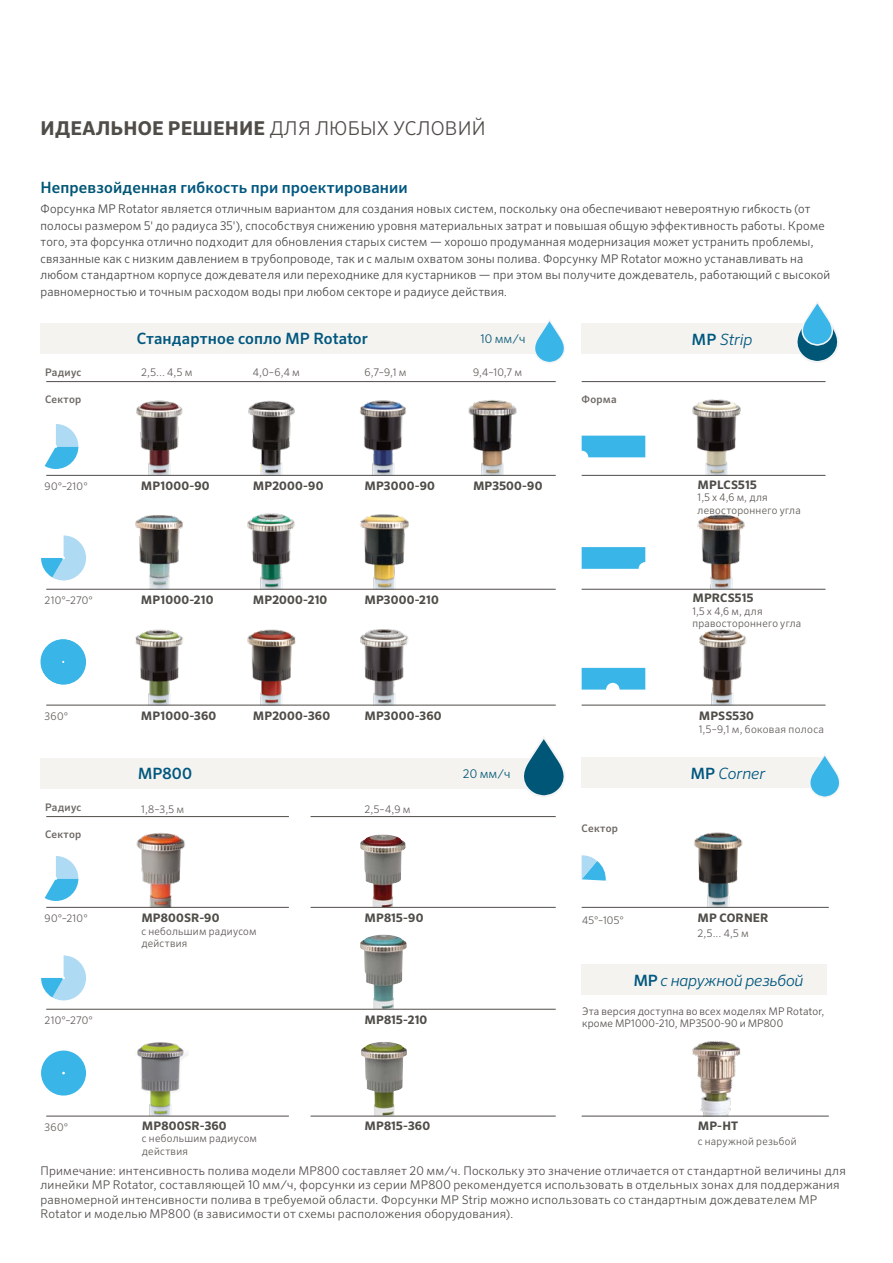
<style>
.page{position:relative;width:893px;height:1263px;background:#fff}
.page>*{position:absolute;margin:0;border:0;box-sizing:border-box;transform-origin:0 0}
.t1{font:700 19.05px "Sero Pro";letter-spacing:.01em;color:#504d49}
.t2{font:500 15.6px "Sero Pro";letter-spacing:.01em;color:#00577f}
.t3{font:italic 300 15.6px "Sero Pro";letter-spacing:-.01em;color:#00577f}
.t4{font:300 12px/16.5px "Sero Pro";letter-spacing:.02em;color:#454545}
.t5{font:300 12px/14.4px "Sero Pro";letter-spacing:.02em;color:#504d49}
.t6{font:300 12px "Sero Pro";color:#005676}
.t7{font:700 11.7px "Sero Pro";letter-spacing:.015em;color:#504d49}
.t8{font:300 10.5px "Sero Pro";letter-spacing:.02em;color:#615d59}
.t9{font:300 10.5px/12.6px "Sero Pro";letter-spacing:.03em;color:#5b5753}
.t10{font:300 10.5px/12.6px "Sero Pro";letter-spacing:.015em;color:#504d49}
.t11{font:500 10.5px "Sero Pro";letter-spacing:.025em;color:#6e6864}
.s1{font-weight:300}
.s2{color:#005676}
.s3{font-weight:500;font-style:normal}
</style>
<div class="page">
<img style="left:360px;top:934px;width:47px;height:75px">
<img style="left:361px;top:1042px;width:46px;height:74px">
<img style="left:360px;top:834px;width:46px;height:73px">
<img style="left:692px;top:832px;width:54px;height:75px">
<img style="left:690px;top:1040px;width:54px;height:76px">
<img style="left:135px;top:833px;width:54px;height:74px">
<img style="left:135px;top:1042px;width:53px;height:74px">
<img style="left:691px;top:399px;width:54px;height:76px">
<img style="left:696px;top:514px;width:53px;height:75px">
<img style="left:697px;top:629px;width:53px;height:76px">
<img style="left:467px;top:400px;width:53px;height:75px">
<div style="left:40px;top:323px;width:512px;height:31px;background:#f5f3ef"></div>
<div style="left:582px;top:323px;width:245px;height:31px;background:#f5f3ef"></div>
<div style="left:582px;top:757px;width:245px;height:31px;background:#f5f3ef"></div>
<div style="left:40px;top:758px;width:512px;height:31px;background:#f5f3ef"></div>
<div style="left:582px;top:964px;width:245px;height:30px;background:#f5f3ef"></div>
<hr style="left:582px;top:907px;width:247px;height:1px;background:#504d49">
<hr style="left:582px;top:1116px;width:247px;height:1px;background:#504d49">
<hr style="left:46px;top:907px;width:243px;height:1px;background:#504d49">
<hr style="left:311px;top:907px;width:245px;height:1px;background:#504d49">
<hr style="left:582px;top:475px;width:243px;height:1px;background:#504d49">
<hr style="left:46px;top:381px;width:510px;height:1px;background:#504d49">
<hr style="left:46px;top:816px;width:243px;height:1px;background:#504d49">
<hr style="left:311px;top:816px;width:245px;height:1px;background:#504d49">
<hr style="left:582px;top:381px;width:243px;height:1px;background:#504d49">
<hr style="left:46px;top:1009px;width:510px;height:1px;background:#504d49">
<hr style="left:582px;top:589px;width:243px;height:1px;background:#504d49">
<hr style="left:46px;top:1116px;width:243px;height:1px;background:#504d49">
<hr style="left:311px;top:1116px;width:245px;height:1px;background:#504d49">
<hr style="left:582px;top:705px;width:243px;height:1px;background:#504d49">
<img style="left:134px;top:400px;width:53px;height:75px">
<img style="left:135px;top:515px;width:51px;height:74px">
<img style="left:134px;top:629px;width:53px;height:76px">
<img style="left:246px;top:400px;width:53px;height:75px">
<img style="left:246px;top:513px;width:53px;height:76px">
<img style="left:246px;top:629px;width:53px;height:76px">
<img style="left:358px;top:400px;width:53px;height:75px">
<img style="left:358px;top:514px;width:54px;height:75px">
<img style="left:358px;top:629px;width:54px;height:76px">
<svg style="left:582px;top:436px;width:63px;height:21px"></svg>
<svg style="left:582px;top:547px;width:63px;height:22px"></svg>
<svg style="left:582px;top:668px;width:63px;height:22px"></svg>
<svg style="left:41px;top:1050px;width:45px;height:45px"></svg>
<svg style="left:41px;top:639px;width:45px;height:45px"></svg>
<svg style="left:45px;top:424px;width:33px;height:45px"></svg>
<svg style="left:45px;top:856px;width:33px;height:45px"></svg>
<svg style="left:41px;top:535px;width:45px;height:45px"></svg>
<svg style="left:41px;top:955px;width:45px;height:45px"></svg>
<hr style="left:46px;top:705px;width:510px;height:1px;background:#504d49">
<hr style="left:46px;top:475px;width:510px;height:1px;background:#504d49">
<hr style="left:46px;top:589px;width:510px;height:1px;background:#504d49">
<svg style="left:582px;top:855px;width:24px;height:26px"></svg>
<svg style="left:535px;top:320px;width:30px;height:43px"></svg>
<svg style="left:524px;top:737px;width:41px;height:60px"></svg>
<svg style="left:797px;top:302px;width:42px;height:61px"></svg>
<svg style="left:810px;top:754px;width:30px;height:44px"></svg>
<h1 class="t1" style="left:41px;top:116px;width:446px">ИДЕАЛЬНОЕ РЕШЕНИЕ <span class="s1">ДЛЯ ЛЮБЫХ УСЛОВИЙ</span></h1>
<h2 class="t2" style="left:40px;top:178px;width:369px"><span class="s2">Непревзойденная</span> гибкость при проектировании</h2>
<p class="t4" style="left:40px;top:201px;width:791px">Форсунка MP Rotator является отличным вариантом для создания новых систем, поскольку она обеспечивают невероятную гибкость (от полосы размером 5' до радиуса 35'), способствуя снижению уровня материальных затрат и повышая общую эффективность работы. Кроме того, эта форсунка отлично подходит для обновления старых систем — хорошо продуманная модернизация может устранить проблемы, связанные как с низким давлением в трубопроводе, так и с малым охватом зоны полива. Форсунку MP Rotator можно устанавливать на любом стандартном корпусе дождевателя или переходнике для кустарников — при этом вы получите дождеватель, работающий с высокой равномерностью и точным расходом воды при любом секторе и радиусе действия.</p>
<h2 class="t2" style="left:137px;top:329px;width:233px">Стандартное сопло MP Rotator</h2>
<p class="t6" style="left:480px;top:332px;width:46px">10 мм/ч</p>
<h2 class="t3" style="left:692px;top:330px;width:62px"><span class="s3">MP</span> Strip</h2>
<p class="t11" style="left:45px;top:365px;width:38px">Радиус</p>
<p class="t8" style="left:141px;top:366px;width:53px">2,5... 4,5 м</p>
<p class="t8" style="left:253px;top:366px;width:49px">4,0–6,4 м</p>
<p class="t8" style="left:364px;top:366px;width:44px">6,7–9,1 м</p>
<p class="t8" style="left:473px;top:366px;width:51px">9,4–10,7 м</p>
<p class="t11" style="left:45px;top:392px;width:38px">Сектор</p>
<p class="t11" style="left:582px;top:392px;width:36px">Форма</p>
<p class="t8" style="left:45px;top:480px;width:45px">90°–210°</p>
<p class="t7" style="left:141px;top:479px;width:70px">MP1000-90</p>
<p class="t7" style="left:253px;top:479px;width:72px">MP2000-90</p>
<p class="t7" style="left:364px;top:479px;width:72px">MP3000-90</p>
<p class="t7" style="left:473px;top:479px;width:71px">MP3500-90</p>
<p class="t7" style="left:698px;top:477px;width:61px">MPLCS515</p>
<p class="t9" style="left:698px;top:491px;width:105px">1,5 x 4,6 м, для левостороннего угла</p>
<p class="t8" style="left:45px;top:594px;width:50px">210°–270°</p>
<p class="t7" style="left:141px;top:592px;width:74px">MP1000-210</p>
<p class="t7" style="left:253px;top:592px;width:76px">MP2000-210</p>
<p class="t7" style="left:364px;top:592px;width:76px">MP3000-210</p>
<p class="t7" style="left:692px;top:591px;width:62px">MPRCS515</p>
<p class="t9" style="left:692px;top:605px;width:110px">1,5 x 4,6 м, для правостороннего угла</p>
<p class="t8" style="left:45px;top:710px;width:25px">360°</p>
<p class="t7" style="left:141px;top:709px;width:77px">MP1000-360</p>
<p class="t7" style="left:253px;top:709px;width:79px">MP2000-360</p>
<p class="t7" style="left:364px;top:709px;width:79px">MP3000-360</p>
<p class="t7" style="left:699px;top:709px;width:57px">MPSS530</p>
<p class="t8" style="left:699px;top:723px;width:127px">1,5–9,1 м, боковая полоса</p>
<p class="t11" style="left:45px;top:800px;width:38px">Радиус</p>
<h2 class="t2" style="left:138px;top:764px;width:56px">MP800</h2>
<p class="t8" style="left:141px;top:803px;width:45px">1,8–3,5 м</p>
<p class="t8" style="left:364px;top:803px;width:48px">2,5–4,9 м</p>
<p class="t6" style="left:463px;top:767px;width:49px">20 мм/ч</p>
<h2 class="t3" style="left:690px;top:764px;width:76px"><span class="s3">MP</span> Corner</h2>
<p class="t11" style="left:45px;top:827px;width:38px">Сектор</p>
<p class="t11" style="left:582px;top:822px;width:38px">Сектор</p>
<p class="t8" style="left:45px;top:912px;width:45px">90°–210°</p>
<p class="t7" style="left:141px;top:911px;width:80px">MP800SR-90</p>
<p class="t9" style="left:141px;top:924px;width:117px">с небольшим радиусом действия</p>
<p class="t7" style="left:364px;top:911px;width:60px">MP815-90</p>
<p class="t8" style="left:582px;top:914px;width:43px">45°–105°</p>
<p class="t7" style="left:698px;top:911px;width:73px">MP CORNER</p>
<p class="t8" style="left:698px;top:927px;width:53px">2,5... 4,5 м</p>
<h2 class="t3" style="left:633px;top:971px;width:172px"><span class="s3">MP</span> с наружной резьбой</h2>
<p class="t8" style="left:45px;top:1014px;width:50px">210°–270°</p>
<p class="t7" style="left:364px;top:1012px;width:64px">MP815-210</p>
<p class="t10" style="left:582px;top:1005px;width:244px">Эта версия доступна во всех моделях MP Rotator, кроме MP1000-210, MP3500-90 и MP800</p>
<p class="t8" style="left:45px;top:1121px;width:25px">360°</p>
<p class="t7" style="left:142px;top:1118px;width:86px">MP800SR-360</p>
<p class="t9" style="left:142px;top:1132px;width:117px">с небольшим радиусом действия</p>
<p class="t7" style="left:364px;top:1118px;width:67px">MP815-360</p>
<p class="t7" style="left:698px;top:1118px;width:42px">MP-HT</p>
<p class="t9" style="left:698px;top:1134px;width:100px">с наружной резьбой</p>
<p class="t5" style="left:40px;top:1163px;width:807px">Примечание: интенсивность полива модели MP800 составляет 20 мм/ч. Поскольку это значение отличается от стандартной величины для линейки MP Rotator, составляющей 10 мм/ч, форсунки из серии MP800 рекомендуется использовать в отдельных зонах для поддержания равномерной интенсивности полива в требуемой области. Форсунки MP Strip можно использовать со стандартным дождевателем MP Rotator и моделью MP800 (в зависимости от схемы расположения оборудования).</p>
</div>
